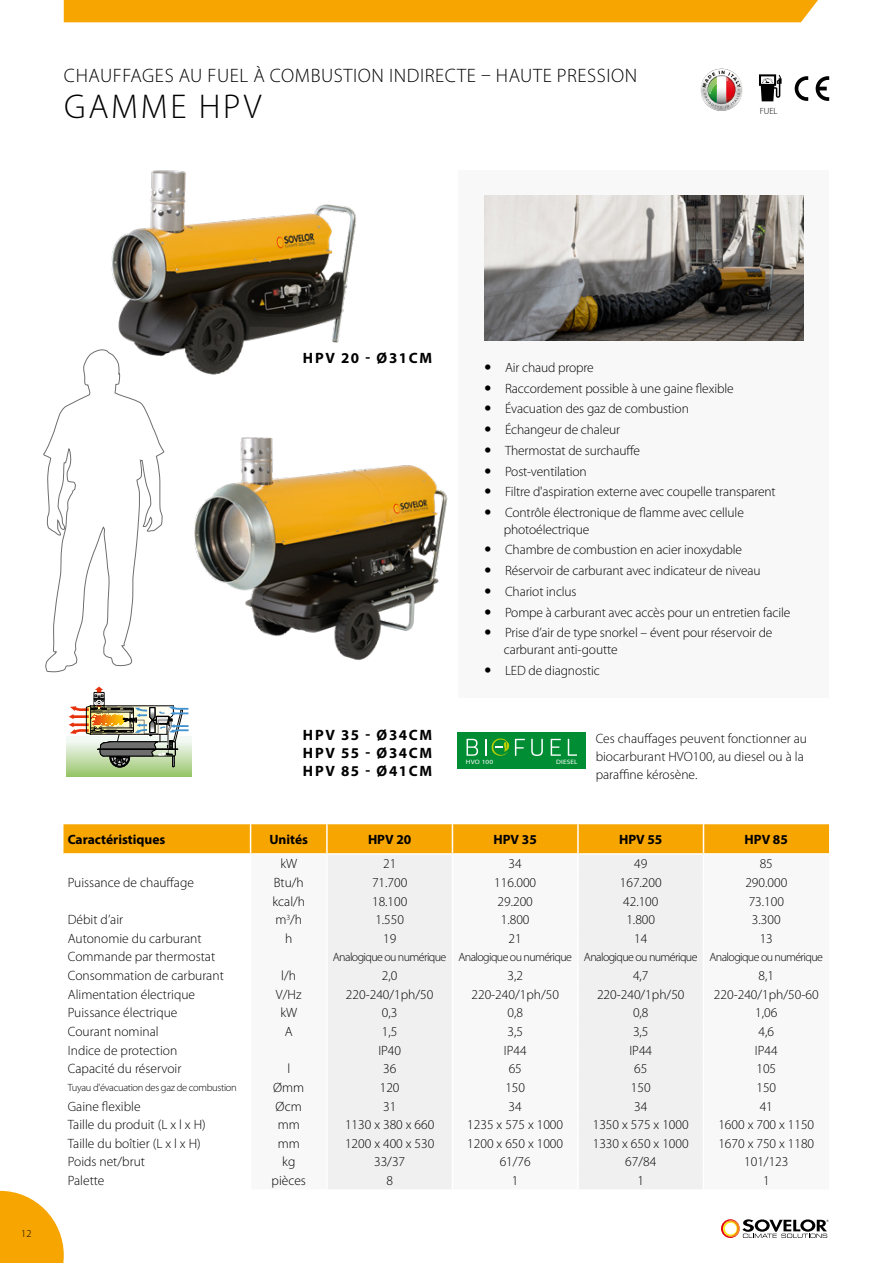
<style>
.page{position:relative;width:893px;height:1263px;background:#fff}
.page>*{position:absolute;margin:0;border:0;box-sizing:border-box;transform-origin:0 0}
.t1{font:300 34.5px "Myriad Pro";letter-spacing:.08em;color:#000}
.t2{font:300 19.5px "Myriad Pro";letter-spacing:.03em;color:#000}
.t3{font:700 15px/18px "Myriad Pro";letter-spacing:.11em;color:#000;text-align:justify}
.t4{font:300 13.5px/20.7px "Myriad Pro";color:#000}
.t5{font:700 13.5px "Myriad Pro";color:#000}
.t6{font:300 12px "Myriad Pro";letter-spacing:-.05em;color:#000}
.t7{font:300 10.5px "Myriad Pro";letter-spacing:-.03em;color:#000}
.t8{font:300 9px "Myriad Pro";color:#000}
.t9{font:6.3px "Myriad Pro";letter-spacing:.015em;color:#fff;scale:1.15 1}
</style>
<div class="page">
<div style="left:458px;top:170px;width:371px;height:527px;background:#f8f8f8"></div>
<img style="left:111px;top:170px;width:245px;height:205px">
<svg style="left:795px;top:76px;width:13px;height:25px"></svg>
<svg style="left:816px;top:76px;width:13px;height:25px"></svg>
<svg style="left:700px;top:69px;width:43px;height:42px"></svg>
<svg style="left:759px;top:74px;width:23px;height:27px"></svg>
<img style="left:485px;top:196px;width:318px;height:144px">
<svg style="left:0;top:824px;width:829px;height:439px"></svg>
<hr style="left:63px;top:853px;width:188px;height:2px;background:#fff">
<hr style="left:251px;top:853px;width:76px;height:2px;background:#fff">
<hr style="left:327px;top:853px;width:125px;height:2px;background:#fff">
<hr style="left:452px;top:853px;width:126px;height:2px;background:#fff">
<hr style="left:578px;top:853px;width:125px;height:2px;background:#fff">
<hr style="left:703px;top:853px;width:126px;height:2px;background:#fff">
<svg style="left:43px;top:349px;width:121px;height:324px"></svg>
<img style="left:194px;top:437px;width:254px;height:224px">
<div style="left:66px;top:736px;width:125px;height:41px;background:linear-gradient(to bottom,#fefeff,#97c569)"></div>
<svg style="left:69px;top:687px;width:120px;height:82px"></svg>
<div style="left:457px;top:732px;width:128px;height:37px;background:#008d34"></div>
<svg style="left:467px;top:739px;width:11px;height:17px"></svg>
<svg style="left:515px;top:739px;width:10px;height:17px"></svg>
<svg style="left:531px;top:739px;width:12px;height:17px"></svg>
<svg style="left:551px;top:739px;width:10px;height:17px"></svg>
<svg style="left:568px;top:739px;width:9px;height:17px"></svg>
<svg style="left:485px;top:738px;width:24px;height:18px"></svg>
<div style="left:64px;top:0;width:754px;height:22px;background:#f7a500"></div>
<h2 class="t2" style="left:64px;top:63px;width:575px">CHAUFFAGES AU FUEL À COMBUSTION INDIRECTE – HAUTE PRESSION</h2>
<h1 class="t1" style="left:64px;top:85px;width:199px">GAMME HPV</h1>
<p class="t8" style="left:760px;top:106px;width:19px">FUEL</p>
<p class="t7" style="left:21px;top:1227px;width:12px">12</p>
<p class="t3" style="left:303px;top:349px;width:131px">HPV 20 - Ø31CM</p>
<p class="t3" style="left:303px;top:726px;width:131px">HPV 35 - Ø34CM HPV 55 - Ø34CM HPV 85 - Ø41CM</p>
<p class="t4" style="left:505px;top:357px;width:272px">Air chaud propre<br>Raccordement possible à une gaine flexible<br>Évacuation des gaz de combustion<br>Échangeur de chaleur<br>Thermostat de surchauffe<br>Post-ventilation<br>Filtre d'aspiration externe avec coupelle transparent<br>Contrôle électronique de flamme avec cellule</p>
<p class="t4" style="left:504px;top:519px;width:288px">photoélectrique<br>Chambre de combustion en acier inoxydable Réservoir de carburant avec indicateur de niveau Chariot inclus<br>Pompe à carburant avec accès pour un entretien facile Prise d’air de type snorkel – évent pour réservoir de</p>
<p class="t4" style="left:504px;top:639px;width:115px">carburant anti-goutte<br>LED de diagnostic</p>
<p class="t9" style="left:466px;top:758px;width:25px">HVO 100</p>
<p class="t9" style="left:556px;top:758px;width:20px">DIESEL</p>
<p class="t4" style="left:596px;top:729px;width:213px;line-height:18px">Ces chauffages peuvent fonctionner au biocarburant HVO100, au diesel ou à la paraffine kérosène.</p>
<p class="t5" style="left:68px;top:831px;width:99px">Caractéristiques</p>
<p class="t5" style="left:269px;top:831px;width:40px">Unités</p>
<p class="t5" style="left:368px;top:831px;width:45px">HPV 20</p>
<p class="t5" style="left:493px;top:831px;width:45px">HPV 35</p>
<p class="t5" style="left:619px;top:831px;width:45px">HPV 55</p>
<p class="t5" style="left:745px;top:831px;width:45px">HPV 85</p>
<p class="t4" style="left:68px;top:872px;width:128px">Puissance de chauffage</p>
<p class="t4" style="left:280px;top:853px;width:18px">kW</p>
<p class="t4" style="left:383px;top:853px;width:15px">21</p>
<p class="t4" style="left:509px;top:853px;width:15px">34</p>
<p class="t4" style="left:634px;top:853px;width:15px">49</p>
<p class="t4" style="left:760px;top:853px;width:15px">85</p>
<p class="t4" style="left:274px;top:872px;width:32px">Btu/h</p>
<p class="t4" style="left:372px;top:872px;width:37px">71.700</p>
<p class="t4" style="left:494px;top:872px;width:43px">116.000</p>
<p class="t4" style="left:620px;top:872px;width:43px">167.200</p>
<p class="t4" style="left:745px;top:872px;width:43px">290.000</p>
<p class="t4" style="left:272px;top:891px;width:34px">kcal/h</p>
<p class="t4" style="left:372px;top:891px;width:37px">18.100</p>
<p class="t4" style="left:498px;top:891px;width:37px">29.200</p>
<p class="t4" style="left:623px;top:891px;width:37px">42.100</p>
<p class="t4" style="left:749px;top:891px;width:37px">73.100</p>
<p class="t4" style="left:68px;top:909px;width:57px">Débit d’air</p>
<p class="t4" style="left:275px;top:909px;width:28px">m<sup>3</sup>/h</p>
<p class="t4" style="left:375px;top:909px;width:30px">1.550</p>
<p class="t4" style="left:501px;top:909px;width:30px">1.800</p>
<p class="t4" style="left:626px;top:909px;width:30px">1.800</p>
<p class="t4" style="left:752px;top:909px;width:30px">3.300</p>
<p class="t4" style="left:68px;top:928px;width:135px">Autonomie du carburant</p>
<p class="t4" style="left:285px;top:928px;width:9px">h</p>
<p class="t4" style="left:383px;top:928px;width:15px">19</p>
<p class="t4" style="left:509px;top:928px;width:15px">21</p>
<p class="t4" style="left:634px;top:928px;width:15px">14</p>
<p class="t4" style="left:760px;top:928px;width:15px">13</p>
<p class="t4" style="left:68px;top:946px;width:149px">Commande par thermostat</p>
<p class="t6" style="left:333px;top:950px;width:492px">Analogique ou numérique Analogique ou numérique Analogique ou numérique Analogique ou numérique</p>
<p class="t4" style="left:68px;top:965px;width:158px">Consommation de carburant</p>
<p class="t4" style="left:281px;top:965px;width:16px">l/h</p>
<p class="t4" style="left:382px;top:965px;width:17px">2,0</p>
<p class="t4" style="left:507px;top:965px;width:17px">3,2</p>
<p class="t4" style="left:633px;top:965px;width:17px">4,7</p>
<p class="t4" style="left:758px;top:965px;width:17px">8,1</p>
<p class="t4" style="left:68px;top:984px;width:129px">Alimentation électrique</p>
<p class="t4" style="left:276px;top:984px;width:27px">V/Hz</p>
<p class="t4" style="left:346px;top:984px;width:89px">220-240/1ph/50</p>
<p class="t4" style="left:471px;top:984px;width:89px">220-240/1ph/50</p>
<p class="t4" style="left:597px;top:984px;width:89px">220-240/1ph/50</p>
<p class="t4" style="left:714px;top:984px;width:106px">220-240/1ph/50-60</p>
<p class="t4" style="left:68px;top:1002px;width:111px">Puissance électrique</p>
<p class="t4" style="left:280px;top:1002px;width:18px">kW</p>
<p class="t4" style="left:382px;top:1002px;width:17px">0,3</p>
<p class="t4" style="left:507px;top:1002px;width:17px">0,8</p>
<p class="t4" style="left:633px;top:1002px;width:17px">0,8</p>
<p class="t4" style="left:755px;top:1002px;width:24px">1,06</p>
<p class="t4" style="left:68px;top:1021px;width:92px">Courant nominal</p>
<p class="t4" style="left:285px;top:1021px;width:9px">A</p>
<p class="t4" style="left:382px;top:1021px;width:17px">1,5</p>
<p class="t4" style="left:507px;top:1021px;width:17px">3,5</p>
<p class="t4" style="left:633px;top:1021px;width:17px">3,5</p>
<p class="t4" style="left:759px;top:1021px;width:17px">4,6</p>
<p class="t4" style="left:68px;top:1040px;width:111px">Indice de protection</p>
<p class="t4" style="left:378px;top:1040px;width:24px">IP40</p>
<p class="t4" style="left:504px;top:1040px;width:24px">IP44</p>
<p class="t4" style="left:629px;top:1040px;width:24px">IP44</p>
<p class="t4" style="left:755px;top:1040px;width:24px">IP44</p>
<p class="t4" style="left:68px;top:1058px;width:115px">Capacité du réservoir</p>
<p class="t4" style="left:287px;top:1058px;width:4px">l</p>
<p class="t4" style="left:383px;top:1058px;width:15px">36</p>
<p class="t4" style="left:509px;top:1058px;width:15px">65</p>
<p class="t4" style="left:634px;top:1058px;width:15px">65</p>
<p class="t4" style="left:756px;top:1058px;width:21px">105</p>
<p class="t7" style="left:68px;top:1081px;width:171px">Tuyau d'évacuation des gaz de combustion</p>
<p class="t4" style="left:273px;top:1077px;width:33px">Ømm</p>
<p class="t4" style="left:380px;top:1077px;width:21px">120</p>
<p class="t4" style="left:505px;top:1077px;width:21px">150</p>
<p class="t4" style="left:631px;top:1077px;width:21px">150</p>
<p class="t4" style="left:756px;top:1077px;width:21px">150</p>
<p class="t4" style="left:68px;top:1095px;width:74px">Gaine flexible</p>
<p class="t4" style="left:276px;top:1095px;width:28px">Øcm</p>
<p class="t4" style="left:383px;top:1095px;width:15px">31</p>
<p class="t4" style="left:509px;top:1095px;width:15px">34</p>
<p class="t4" style="left:634px;top:1095px;width:15px">34</p>
<p class="t4" style="left:760px;top:1095px;width:15px">41</p>
<p class="t4" style="left:68px;top:1114px;width:139px">Taille du produit (L x l x H)</p>
<p class="t4" style="left:278px;top:1114px;width:24px">mm</p>
<p class="t4" style="left:345px;top:1114px;width:91px">1130 x 380 x 660</p>
<p class="t4" style="left:467px;top:1114px;width:97px">1235 x 575 x 1000</p>
<p class="t4" style="left:593px;top:1114px;width:97px">1350 x 575 x 1000</p>
<p class="t4" style="left:718px;top:1114px;width:97px">1600 x 700 x 1150</p>
<p class="t4" style="left:68px;top:1133px;width:135px">Taille du boîtier (L x l x H)</p>
<p class="t4" style="left:278px;top:1133px;width:24px">mm</p>
<p class="t4" style="left:345px;top:1133px;width:91px">1200 x 400 x 530</p>
<p class="t4" style="left:467px;top:1133px;width:97px">1200 x 650 x 1000</p>
<p class="t4" style="left:593px;top:1133px;width:97px">1330 x 650 x 1000</p>
<p class="t4" style="left:718px;top:1133px;width:97px">1670 x 750 x 1180</p>
<p class="t4" style="left:68px;top:1151px;width:79px">Poids net/brut</p>
<p class="t4" style="left:282px;top:1151px;width:15px">kg</p>
<p class="t4" style="left:374px;top:1151px;width:33px">33/37</p>
<p class="t4" style="left:500px;top:1151px;width:33px">61/76</p>
<p class="t4" style="left:625px;top:1151px;width:33px">67/84</p>
<p class="t4" style="left:744px;top:1151px;width:46px">101/123</p>
<p class="t4" style="left:68px;top:1170px;width:38px">Palette</p>
<p class="t4" style="left:272px;top:1170px;width:36px">pièces</p>
<p class="t4" style="left:386px;top:1170px;width:8px">8</p>
<p class="t4" style="left:512px;top:1170px;width:8px">1</p>
<p class="t4" style="left:637px;top:1170px;width:8px">1</p>
<p class="t4" style="left:763px;top:1170px;width:8px">1</p>
</div>
